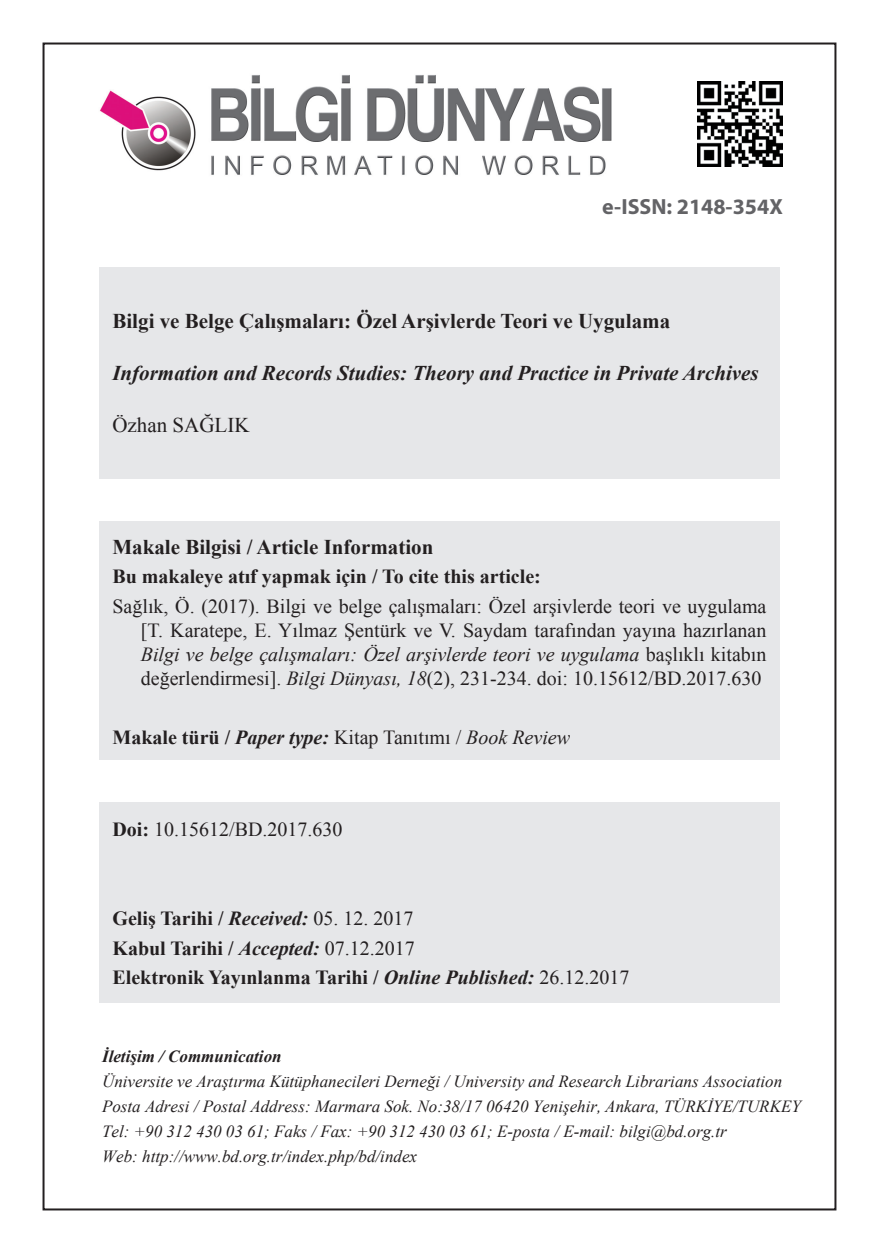
<style>
.page{position:relative;width:879px;height:1253px;background:#fff}
.page>*{position:absolute;margin:0;border:0;box-sizing:border-box;transform-origin:0 0}
.t1{font:700 22px "Myriad Pro";color:#636366}
.t2{font:700 21px "Times New Roman";color:#231f20}
.t3{font:italic 700 21px "Times New Roman";color:#231f20}
.t4{font:21px "Times New Roman";color:#231f20}
.t5{font:20px/24px "Times New Roman";color:#231f20;text-align:justify}
.t6{font:700 20px/29.6px "Times New Roman";color:#231f20}
.t7{font:italic 17px/24.8px "Times New Roman";color:#231f20}
.t8{font:italic 700 17px "Times New Roman";color:#231f20}
.s1{font-style:italic}
.s2{font-weight:700}
.s3{font-weight:700;font-style:italic}
.s4{font-weight:400}
</style>
<div class="page">
<div style="left:99px;top:267px;width:681px;height:212px;background:#e6e7e9"></div>
<div style="left:99px;top:521px;width:681px;height:239px;background:#e6e7e9"></div>
<div style="left:99px;top:802px;width:681px;height:200px;background:#e6e7e9"></div>
<img style="left:100px;top:75px;width:512px;height:100px">
<img style="left:698px;top:82px;width:85px;height:85px">
<p class="t1" style="left:602px;top:193px;width:182px">e-ISSN: 2148-354X</p>
<p class="t2" style="left:112px;top:307px;width:559px">Bilgi ve Belge Çalışmaları: Özel Arşivlerde Teori ve Uygulama</p>
<p class="t3" style="left:112px;top:358px;width:648px">Information and Records Studies: Theory and Practice in Private Archives</p>
<p class="t4" style="left:112px;top:411px;width:139px">Özhan SAĞLIK</p>
<p class="t2" style="left:112px;top:532px;width:322px">Makale Bilgisi / Article Information</p>
<p class="t6" style="left:112px;top:561px;width:430px">Bu makaleye atıf yapmak için / To cite this article:</p>
<p class="t5" style="left:141px;top:594px;width:627px;text-indent:-28px">Sağlık, Ö. (2017). Bilgi ve belge çalışmaları: Özel arşivlerde teori ve uygulama [T. Karatepe, E. Yılmaz Şentürk ve V. Saydam tarafından yayına hazırlanan <span class="s1">Bilgi ve belge çalışmaları: Özel arşivlerde teori ve uygulama</span> başlıklı kitabın değerlendirmesi]. <span class="s1">Bilgi Dünyası, 18</span>(2), 231-234. doi: 10.15612/BD.2017.630</p>
<p class="t5" style="left:112px;top:725px;width:459px"><span class="s2">Makale türü /</span> <span class="s3">Paper type:</span> Kitap Tanıtımı / <span class="s1">Book Review</span></p>
<p class="t5" style="left:112px;top:817px;width:231px"><span class="s2">Doi:</span> 10.15612/BD.2017.630</p>
<p class="t6" style="left:112px;top:903px;width:518px">Geliş Tarihi / <span class="s1">Received:</span> <span class="s4">05. 12. 2017<br></span>Kabul Tarihi / <span class="s1">Accepted:</span> <span class="s4">07.12.2017<br></span>Elektronik Yayınlanma Tarihi / <span class="s1">Online Published:</span> <span class="s4">26.12.2017</span></p>
<p class="t8" style="left:102px;top:1045px;width:181px">İletişim / Communication</p>
<p class="t7" style="left:102px;top:1069px;width:700px">Üniversite ve Araştırma Kütüphanecileri Derneği / University and Research Librarians Association Posta Adresi / Postal Address: Marmara Sok. No:38/17 06420 Yenişehir, Ankara, TÜRKİYE/TURKEY Tel: +90 312 430 03 61; Faks / Fax: +90 312 430 03 61; E-posta / E-mail: bilgi@bd.org.tr<br>Web: http://www.bd.org.tr/index.php/bd/index</p>
</div>
